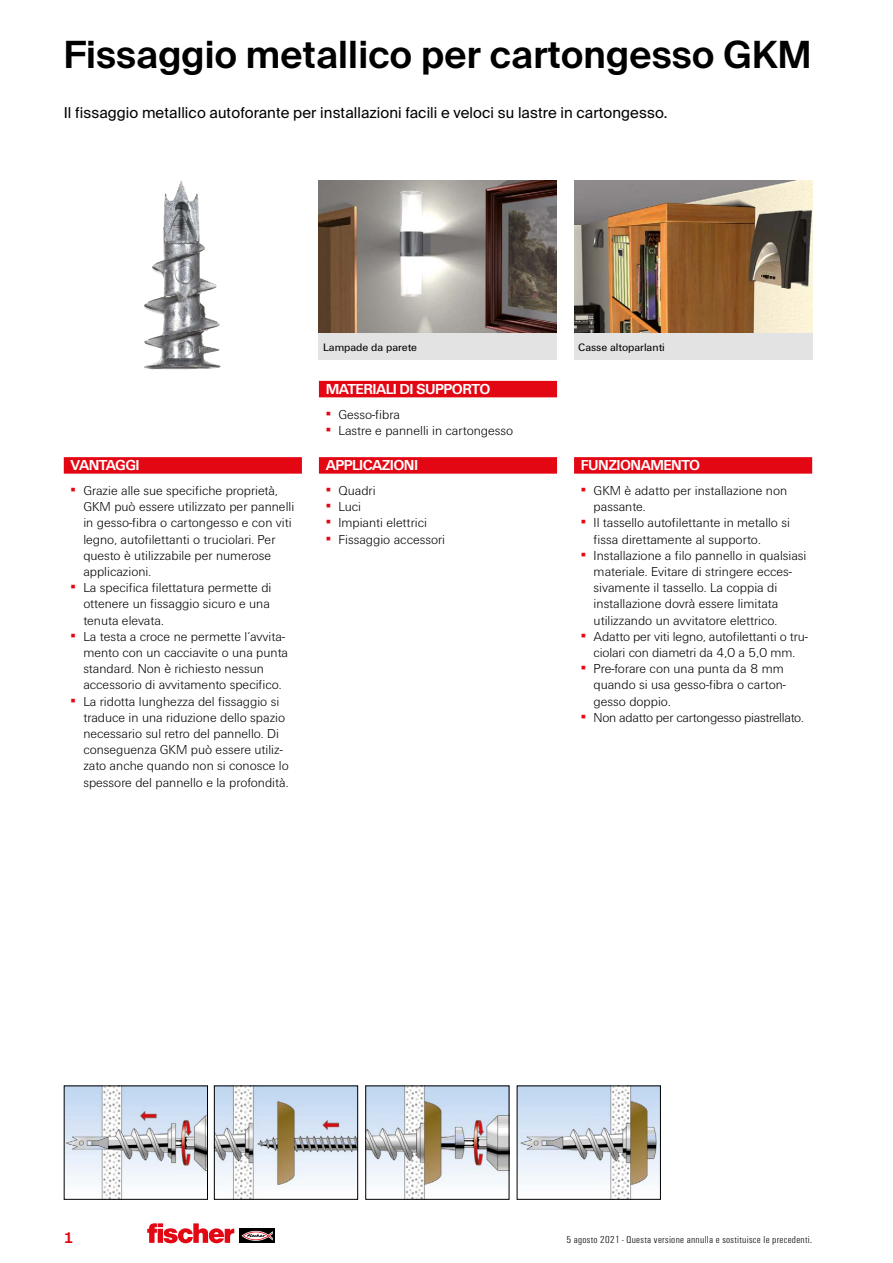
<style>
.page{position:relative;width:893px;height:1263px;background:#fff}
.page>*{position:absolute;margin:0;border:0;box-sizing:border-box;transform-origin:0 0}
.t1{font:600 37.5px "fischerstrong";letter-spacing:.005em;color:#000}
.t2{font:15px "fischerstrong";letter-spacing:.005em;color:#000}
.t3{font:700 15px "Fi We";letter-spacing:-.04em;color:#fff}
.t4{font:600 15px "fischerstrong";color:#e30613}
.t5{font:300 13.5px/16.2px "Fi We";color:#000}
.t6{font:300 13.5px "Fi We";letter-spacing:-.02em;color:#000}
.t7{font:11.25px "Fi We";color:#000}
.t8{font:300 condensed 10.5px "Fi We";letter-spacing:.025em;color:#000;scale:1.1 1}
.s1{font-weight:400;color:#e30613}
</style>
<div class="page">
<div style="left:240px;top:1229px;width:35px;height:14px;background:#000"></div>
<svg style="left:241px;top:1231px;width:32px;height:10px"></svg>
<svg style="left:147px;top:1223px;width:87px;height:20px"></svg>
<img style="left:319px;top:180px;width:238px;height:153px">
<img style="left:574px;top:180px;width:238px;height:153px">
<img style="left:144px;top:184px;width:77px;height:186px">
<img style="left:216px;top:1087px;width:140px;height:111px">
<div style="left:214px;top:1085px;width:144px;height:115px;border:1px solid #000"></div>
<img style="left:367px;top:1087px;width:140px;height:111px">
<div style="left:365px;top:1085px;width:144px;height:115px;border:1px solid #000"></div>
<img style="left:519px;top:1087px;width:140px;height:111px">
<div style="left:517px;top:1085px;width:144px;height:115px;border:1px solid #000"></div>
<img style="left:66px;top:1087px;width:140px;height:111px">
<div style="left:64px;top:1085px;width:144px;height:115px;border:1px solid #000"></div>
<div style="left:319px;top:333px;width:238px;height:27px;background:#e3e3e3"></div>
<div style="left:574px;top:333px;width:238px;height:27px;background:#e3e3e3"></div>
<div style="left:64px;top:457px;width:238px;height:17px;background:#e30613"></div>
<div style="left:319px;top:457px;width:238px;height:17px;background:#e30613"></div>
<div style="left:574px;top:457px;width:238px;height:17px;background:#e30613"></div>
<div style="left:319px;top:381px;width:238px;height:16px;background:#e30613"></div>
<h1 class="t1" style="left:64px;top:33px;width:749px">Fissaggio metallico per cartongesso GKM</h1>
<p class="t2" style="left:64px;top:104px;width:605px">Il fissaggio metallico autoforante per installazioni facili e veloci su lastre in cartongesso.</p>
<p class="t7" style="left:323px;top:341px;width:95px">Lampade da parete</p>
<p class="t7" style="left:578px;top:341px;width:88px">Casse altoparlanti</p>
<p class="t3" style="left:71px;top:457px;width:71px">VANTAGGI</p>
<p class="t5" style="left:83px;top:483px;width:212px;text-indent:-13px"><span class="s1">▪</span> Grazie alle sue specifiche proprietà, GKM può essere utilizzato per pannelli in gesso-fibra o cartongesso e con viti legno, autofilettanti o truciolari. Per questo è utilizzabile per numerose applicazioni.</p>
<p class="t5" style="left:83px;top:580px;width:190px;text-align:justify;text-indent:-13px"><span class="s1">▪</span> La specifica filettatura permette di ottenere un fissaggio sicuro e una tenuta elevata.</p>
<p class="t5" style="left:83px;top:628px;width:206px;text-indent:-13px"><span class="s1">▪</span> La testa a croce ne permette l‘avvita&shy;mento con un cacciavite o una punta standard. Non è richiesto nessun accessorio di avvitamento specifico.</p>
<p class="t5" style="left:83px;top:693px;width:207px;text-indent:-13px"><span class="s1">▪</span> La ridotta lunghezza del fissaggio si traduce in una riduzione dello spazio necessario sul retro del pannello. Di conseguenza GKM può essere utiliz&shy;zato anche quando non si conosce lo spessore del pannello e la profondità.</p>
<p class="t3" style="left:326px;top:381px;width:166px">MATERIALI DI SUPPORTO</p>
<p class="t5" style="left:326px;top:406px;width:76px"><span class="s1">▪</span> Gesso-fibra</p>
<p class="t5" style="left:326px;top:422px;width:189px"><span class="s1">▪</span> Lastre e pannelli in cartongesso</p>
<p class="t3" style="left:326px;top:457px;width:94px">APPLICAZIONI</p>
<p class="t5" style="left:326px;top:483px;width:51px"><span class="s1">▪</span> Quadri</p>
<p class="t5" style="left:326px;top:499px;width:37px"><span class="s1">▪</span> Luci</p>
<p class="t5" style="left:326px;top:515px;width:103px"><span class="s1">▪</span> Impianti elettrici</p>
<p class="t5" style="left:326px;top:531px;width:121px"><span class="s1">▪</span> Fissaggio accessori</p>
<p class="t3" style="left:581px;top:457px;width:121px">FUNZIONAMENTO</p>
<p class="t5" style="left:594px;top:483px;width:195px;text-indent:-13px"><span class="s1">▪</span> GKM è adatto per installazione non passante.</p>
<p class="t5" style="left:594px;top:515px;width:198px;text-indent:-13px"><span class="s1">▪</span> Il tassello autofilettante in metallo si fissa direttamente al supporto.</p>
<p class="t5" style="left:594px;top:547px;width:214px;text-indent:-13px"><span class="s1">▪</span> Installazione a filo pannello in qualsiasi materiale. Evitare di stringere ecces&shy;sivamente il tassello. La coppia di installazione dovrà essere limitata utilizzando un avvitatore elettrico.</p>
<p class="t5" style="left:581px;top:628px;width:228px;text-align:center"><span class="s1">▪</span> Adatto per viti legno, autofilettanti o tru&shy;ciolari con diametri da 4,0 a 5,0 mm.</p>
<p class="t5" style="left:594px;top:661px;width:194px;text-indent:-13px"><span class="s1">▪</span> Pre-forare con una punta da 8 mm quando si usa gesso-fibra o carton&shy;gesso doppio.</p>
<p class="t6" style="left:581px;top:710px;width:224px"><span class="s1">▪</span> Non adatto per cartongesso piastrellato.</p>
<p class="t4" style="left:64px;top:1229px;width:12px">1</p>
<p class="t8" style="left:566px;top:1234px;width:225px">5 agosto 2021 - Questa versione annulla e sostituisce le precedenti.</p>
</div>
